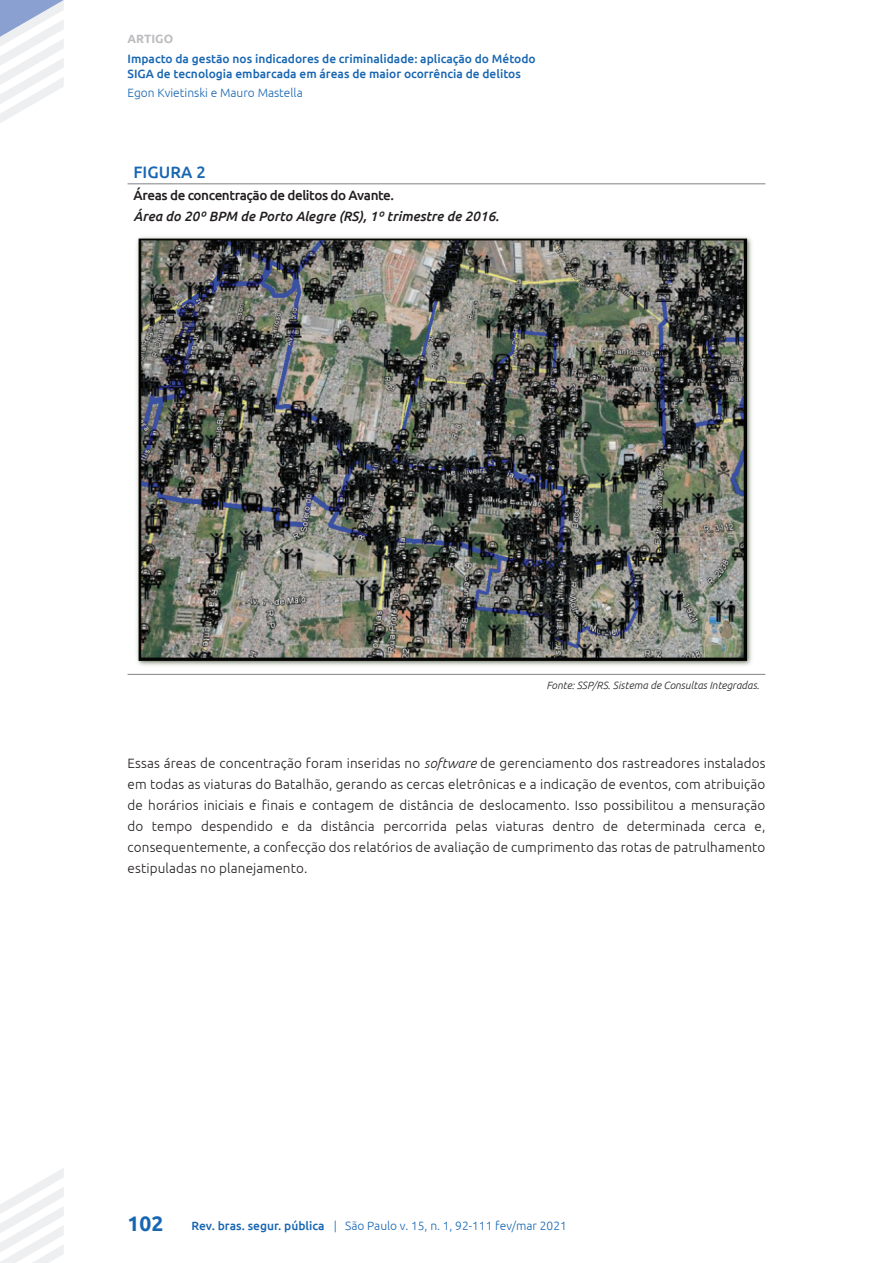
<style>
.page{position:relative;width:893px;height:1263px;background:#fff}
.page>*{position:absolute;margin:0;border:0;box-sizing:border-box;transform-origin:0 0}
.t1{font:700 21px "Ubuntu";color:#1866b2}
.t2{font:500 16.5px "Ubuntu";color:#1866b2}
.t3{font:300 13.5px/21px "Ubuntu";letter-spacing:.01em;color:#231f20;text-align:justify}
.t4{font:italic 500 13.5px "Ubuntu";color:#231f20}
.t5{font:500 13.5px "Ubuntu";letter-spacing:-.03em;color:#231f20}
.t6{font:500 12px/15px "Ubuntu";color:#1866b2}
.t7{font:300 12px "Ubuntu";color:#1866b2}
.t8{font:700 12px "Ubuntu";color:#bcbdc0}
.t9{font:italic 300 10.5px "Ubuntu";color:#231f20}
.s1{font-style:italic}
.s2{font-weight:500}
</style>
<div class="page">
<svg style="left:0;top:1168px;width:64px;height:95px"></svg>
<svg style="left:0;top:0;width:64px;height:123px"></svg>
<hr style="left:128px;top:674px;width:637px;height:1px;background:#808285">
<hr style="left:128px;top:183px;width:637px;height:1px;background:#808285">
<img style="left:136px;top:236px;width:616px;height:430px">
<p class="t8" style="left:128px;top:32px;width:47px">ARTIGO</p>
<p class="t6" style="left:128px;top:50px;width:410px">Impacto da gestão nos indicadores de criminalidade: aplicação do Método<br>SIGA de tecnologia embarcada em áreas de maior ocorrência de delitos</p>
<p class="t7" style="left:128px;top:85px;width:177px">Egon Kvietinski e Mauro Mastella</p>
<p class="t2" style="left:134px;top:162px;width:74px">Figura 2</p>
<p class="t5" style="left:134px;top:187px;width:262px">Áreas de concentração de delitos do Avante.</p>
<p class="t4" style="left:134px;top:208px;width:367px">Área do 20º BPM de Porto Alegre (RS), 1º trimestre de 2016.</p>
<p class="t9" style="left:546px;top:678px;width:214px">Fonte: SSP/RS. Sistema de Consultas Integradas.</p>
<p class="t3" style="left:128px;top:752px;width:639px">Essas áreas de concentração foram inseridas no <span class="s1">software</span> de gerenciamento dos rastreadores instalados em todas as viaturas do Batalhão, gerando as cercas eletrônicas e a indicação de eventos, com atribuição de horários iniciais e finais e contagem de distância de deslocamento. Isso possibilitou a mensuração do tempo despendido e da distância percorrida pelas viaturas dentro de determinada cerca e, consequentemente, a confecção dos relatórios de avaliação de cumprimento das rotas de patrulhamento estipuladas no planejamento.</p>
<h1 class="t1" style="left:128px;top:1211px;width:37px">102</h1>
<p class="t7" style="left:191px;top:1218px;width:377px"><span class="s2">Rev. bras. segur. pública</span> | São Paulo v. 15, n. 1, 92-111 fev/mar 2021</p>
</div>
